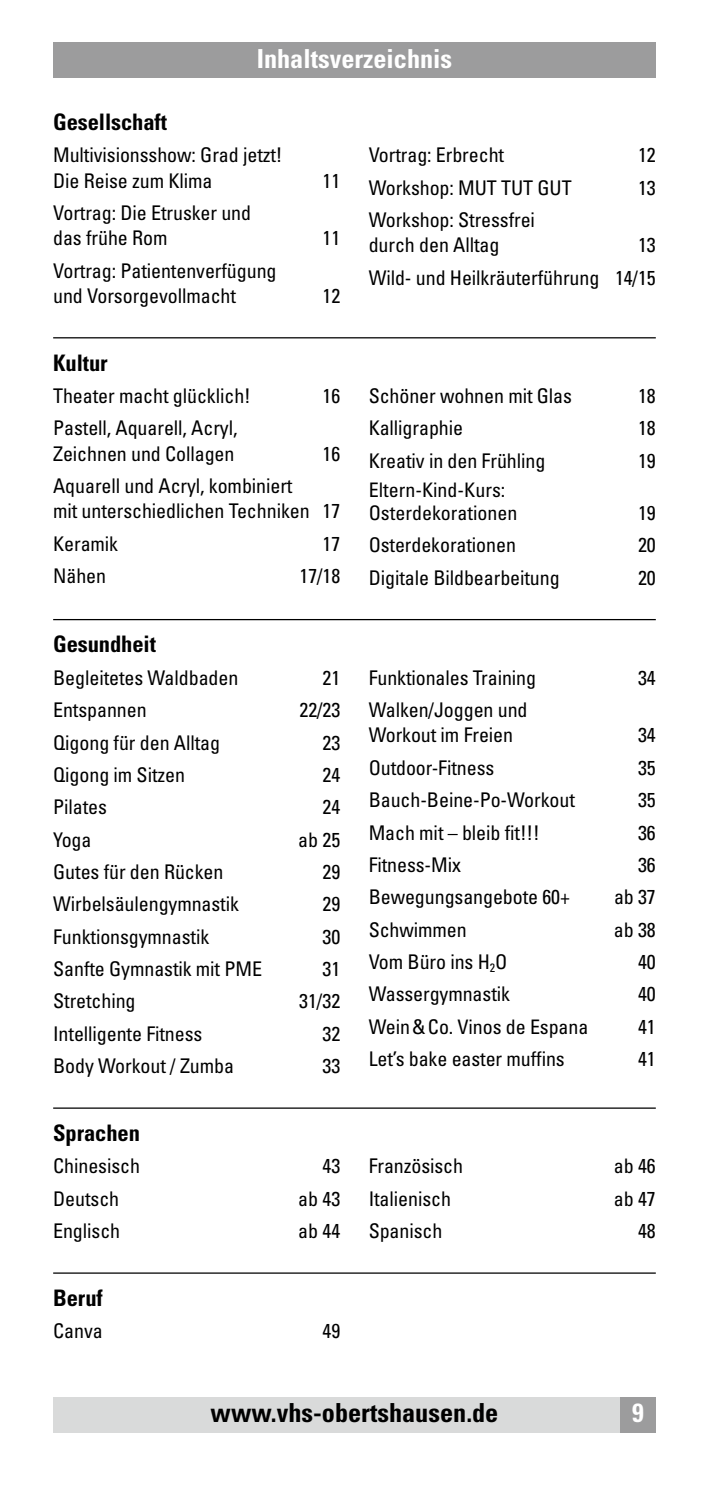
<style>
.page{position:relative;width:709px;height:1489px;background:#fff}
.page>*{position:absolute;margin:0;border:0;box-sizing:border-box;transform-origin:0 0}
.t1{font:700 condensed 26.25px "Univers LT Std";color:#000}
.t2{font:700 condensed 26.25px "Univers LT Std";color:#fff}
.t3{font:700 condensed 22.75px "Univers LT Std";letter-spacing:-.005em;color:#000}
.t4{font:condensed 20.25px/25.2px "Univers LT Std";letter-spacing:-.005em;color:#000}
.t5{font:condensed 20px/22.5px "Univers LT Std";color:#000}
.s1{font-size:20.25px}
.s2{font-size:20px}
</style>
<div class="page">
<div style="left:53px;top:1396px;width:603px;height:35px;background:#d9dada"></div>
<div style="left:620px;top:1396px;width:36px;height:35px;background:#9c9c9d"></div>
<div style="left:53px;top:43px;width:603px;height:35px;background:#9c9c9d"></div>
<hr style="left:53px;top:337px;width:603px;height:1px;background:#000">
<hr style="left:53px;top:619px;width:603px;height:1px;background:#000">
<hr style="left:53px;top:1107px;width:603px;height:1px;background:#000">
<hr style="left:53px;top:1272px;width:603px;height:1px;background:#000">
<p class="t2" style="left:257px;top:43px;width:197px">Inhaltsverzeichnis</p>
<p class="t2" style="left:327px;top:43px;width:57px">H ad</p>
<p class="t3" style="left:53px;top:108px;width:115px">Gesellschaft</p>
<p class="t4" style="left:53px;top:142px;width:231px">Multivisionsshow: Grad jetzt!<br>Die Reise zum Klima</p>
<p class="t4" style="left:53px;top:200px;width:199px">Vortrag: Die Etrusker und das frühe Rom</p>
<p class="t4" style="left:53px;top:257px;width:225px">Vortrag: Patientenverfügung und Vorsorgevollmacht</p>
<p class="t4" style="left:322px;top:167px;width:19px">11</p>
<p class="t4" style="left:322px;top:225px;width:19px">11</p>
<p class="t4" style="left:322px;top:282px;width:19px">12</p>
<p class="t3" style="left:53px;top:348px;width:56px">Kultur</p>
<p class="t4" style="left:53px;top:383px;width:199px">Theater macht glücklich!</p>
<p class="t4" style="left:322px;top:383px;width:19px">16</p>
<p class="t4" style="left:53px;top:415px;width:186px">Pastell, Aquarell, Acryl,<br>Zeichnen und Collagen</p>
<p class="t4" style="left:322px;top:440px;width:19px">16</p>
<p class="t4" style="left:53px;top:473px;width:289px">Aquarell und Acryl, kombiniert<br>mit unterschiedlichen Techniken 17</p>
<p class="t4" style="left:53px;top:530px;width:66px">Keramik</p>
<p class="t4" style="left:322px;top:530px;width:19px">17</p>
<p class="t4" style="left:53px;top:563px;width:54px">Nähen</p>
<p class="t4" style="left:299px;top:563px;width:42px">17/18</p>
<p class="t3" style="left:53px;top:630px;width:104px">Gesundheit</p>
<p class="t4" style="left:53px;top:664px;width:187px">Begleitetes Waldbaden</p>
<p class="t4" style="left:322px;top:664px;width:19px">21</p>
<p class="t4" style="left:53px;top:697px;width:95px">Entspannen</p>
<p class="t4" style="left:299px;top:697px;width:42px">22/23</p>
<p class="t4" style="left:53px;top:729px;width:168px">Qigong für den Alltag</p>
<p class="t4" style="left:322px;top:729px;width:19px">23</p>
<p class="t4" style="left:53px;top:761px;width:133px">Qigong im Sitzen</p>
<p class="t4" style="left:322px;top:761px;width:19px">24</p>
<p class="t4" style="left:53px;top:794px;width:55px">Pilates</p>
<p class="t4" style="left:322px;top:794px;width:19px">24</p>
<p class="t4" style="left:53px;top:826px;width:40px">Yoga</p>
<p class="t5" style="left:298px;top:827px;width:44px">ab <span class="s1">25</span></p>
<p class="t4" style="left:53px;top:858px;width:172px">Gutes für den Rücken</p>
<p class="t4" style="left:322px;top:858px;width:19px">29</p>
<p class="t4" style="left:53px;top:891px;width:187px">Wirbelsäulengymnastik</p>
<p class="t4" style="left:322px;top:891px;width:19px">29</p>
<p class="t4" style="left:53px;top:923px;width:158px">Funktionsgymnastik</p>
<p class="t4" style="left:322px;top:923px;width:19px">30</p>
<p class="t4" style="left:53px;top:955px;width:210px">Sanfte Gymnastik mit PME</p>
<p class="t4" style="left:322px;top:955px;width:19px">31</p>
<p class="t4" style="left:53px;top:988px;width:84px">Stretching</p>
<p class="t5" style="left:299px;top:989px;width:43px">31/32</p>
<p class="t4" style="left:53px;top:1020px;width:151px">Intelligente Fitness</p>
<p class="t4" style="left:322px;top:1020px;width:19px">32</p>
<p class="t4" style="left:53px;top:1052px;width:182px">Body Workout / Zumba</p>
<p class="t4" style="left:322px;top:1052px;width:19px">33</p>
<p class="t3" style="left:53px;top:1118px;width:88px">Sprachen</p>
<p class="t4" style="left:53px;top:1153px;width:88px">Chinesisch</p>
<p class="t4" style="left:322px;top:1153px;width:19px">43</p>
<p class="t4" style="left:53px;top:1185px;width:68px">Deutsch</p>
<p class="t5" style="left:298px;top:1186px;width:44px">ab <span class="s1">43</span></p>
<p class="t4" style="left:53px;top:1217px;width:69px">Englisch</p>
<p class="t5" style="left:298px;top:1219px;width:44px">ab <span class="s1">44</span></p>
<p class="t3" style="left:53px;top:1283px;width:51px">Beruf</p>
<p class="t4" style="left:53px;top:1317px;width:51px">Canva</p>
<p class="t4" style="left:322px;top:1317px;width:19px">49</p>
<p class="t4" style="left:368px;top:142px;width:137px">Vortrag: Erbrecht</p>
<p class="t4" style="left:638px;top:142px;width:19px">12</p>
<p class="t4" style="left:369px;top:174px;width:204px">Workshop: MUT TUT GUT</p>
<p class="t4" style="left:638px;top:174px;width:19px">13</p>
<p class="t4" style="left:368px;top:207px;width:168px">Workshop: Stressfrei durch den Alltag</p>
<p class="t4" style="left:369px;top:228px;width:288px;line-height:32.2px;text-align:right">13<br>Wild- und Heilkräuterführung 14<span class="s2">/</span>15</p>
<p class="t4" style="left:368px;top:383px;width:205px">Schöner wohnen mit Glas</p>
<p class="t4" style="left:638px;top:383px;width:19px">18</p>
<p class="t4" style="left:369px;top:415px;width:96px">Kalligraphie</p>
<p class="t4" style="left:638px;top:415px;width:19px">18</p>
<p class="t4" style="left:369px;top:447px;width:178px">Kreativ in den Frühling</p>
<p class="t4" style="left:638px;top:447px;width:19px">19</p>
<p class="t5" style="left:369px;top:478px;width:150px">Eltern-Kind-Kurs:<br>Osterdekorationen</p>
<p class="t5" style="left:638px;top:501px;width:19px">19</p>
<p class="t4" style="left:369px;top:532px;width:149px">Osterdekorationen</p>
<p class="t4" style="left:638px;top:532px;width:19px">20</p>
<p class="t4" style="left:369px;top:564px;width:192px">Digitale Bildbearbeitung</p>
<p class="t4" style="left:638px;top:564px;width:19px">20</p>
<p class="t4" style="left:368px;top:664px;width:169px">Funktionales Training</p>
<p class="t4" style="left:638px;top:664px;width:19px">34</p>
<p class="t4" style="left:369px;top:697px;width:160px">Walken/Joggen und<br>Workout im Freien</p>
<p class="t4" style="left:638px;top:722px;width:19px">34</p>
<p class="t4" style="left:369px;top:754px;width:127px">Outdoor-Fitness</p>
<p class="t4" style="left:638px;top:754px;width:19px">35</p>
<p class="t4" style="left:369px;top:787px;width:208px">Bauch-Beine-Po-Workout</p>
<p class="t4" style="left:638px;top:787px;width:19px">35</p>
<p class="t4" style="left:369px;top:819px;width:173px">Mach mit – bleib fit!!!</p>
<p class="t4" style="left:638px;top:819px;width:19px">36</p>
<p class="t4" style="left:369px;top:851px;width:94px">Fitness-Mix</p>
<p class="t4" style="left:638px;top:851px;width:19px">36</p>
<p class="t4" style="left:369px;top:884px;width:203px">Bewegungsangebote 60+</p>
<p class="t4" style="left:614px;top:884px;width:43px">ab 37</p>
<p class="t4" style="left:369px;top:916px;width:100px">Schwimmen</p>
<p class="t5" style="left:613px;top:917px;width:44px">ab <span class="s1">38</span></p>
<p class="t4" style="left:369px;top:948px;width:140px">Vom Büro ins H<sub>2</sub>O</p>
<p class="t4" style="left:638px;top:948px;width:19px">40</p>
<p class="t4" style="left:369px;top:981px;width:143px">Wassergymnastik</p>
<p class="t4" style="left:638px;top:981px;width:19px">40</p>
<p class="t5" style="left:369px;top:1014px;width:221px"><span class="s1">Wein&amp;Co.</span> Vinos de Espana</p>
<p class="t4" style="left:638px;top:1013px;width:19px">41</p>
<p class="t4" style="left:369px;top:1045px;width:198px">Let’s bake easter muffins</p>
<p class="t4" style="left:638px;top:1045px;width:19px">41</p>
<p class="t4" style="left:368px;top:1153px;width:96px">Französisch</p>
<p class="t5" style="left:613px;top:1154px;width:44px">ab <span class="s1">46</span></p>
<p class="t4" style="left:369px;top:1185px;width:84px">Italienisch</p>
<p class="t5" style="left:613px;top:1186px;width:44px">ab <span class="s1">47</span></p>
<p class="t4" style="left:369px;top:1217px;width:75px">Spanisch</p>
<p class="t4" style="left:638px;top:1217px;width:19px">48</p>
<p class="t1" style="left:210px;top:1396px;width:289px">www.vhs-obertshausen.de</p>
<p class="t2" style="left:632px;top:1396px;width:13px">9</p>
</div>
